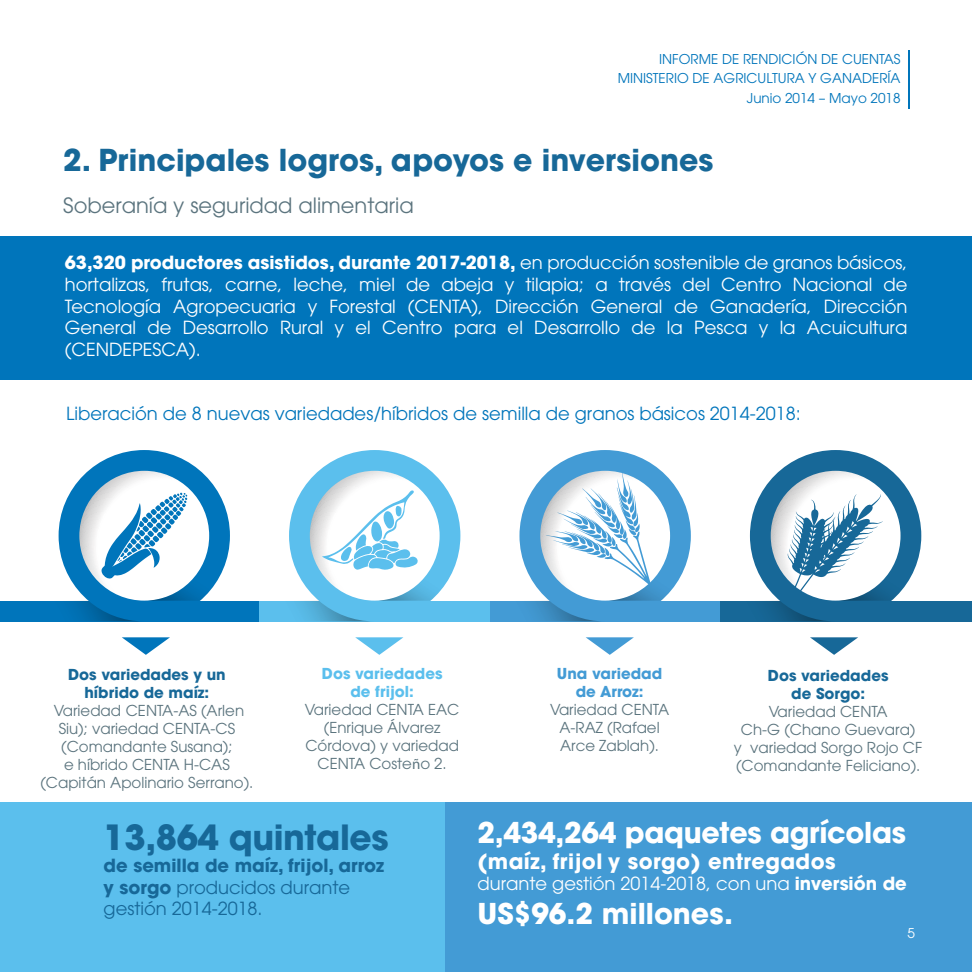
<style>
.page{position:relative;width:972px;height:972px;background:#fff}
.page>*{position:absolute;margin:0;border:0;box-sizing:border-box;transform-origin:0 0}
.t1{font:700 34.5px "Avant Garde LT";letter-spacing:-.015em;color:#176898}
.t2{font:700 30px "Avant Garde LT";color:#176898}
.t3{font:700 28.5px "Avant Garde LT";letter-spacing:-.01em;color:#fff}
.t4{font:21px "Avant Garde CE";color:#5b747e}
.t5{font:700 21px "Avant Garde LT";letter-spacing:.02em;color:#fff}
.t6{font:18px/21.6px "Avant Garde CE";color:#fff;text-align:justify}
.t7{font:700 18px "Avant Garde LT";color:#fff}
.t8{font:18px "Avant Garde CE";color:#0075bb}
.t9{font:700 18px/21.6px "Avant Garde LT";color:#176898}
.t10{font:18px "Avant Garde LT";color:#fff}
.t11{font:15px/18px "Avant Garde CE";color:#5b747e;text-align:center}
.t12{font:700 15px/18px "Avant Garde LT";color:#176898;text-align:center}
.t13{font:700 15px/18px "Avant Garde LT";color:#5bbfed;text-align:center}
.t14{font:700 15px/18px "Avant Garde LT";color:#439bd5;text-align:center}
.t15{font:13.5px/19.5px "Avant Garde CE";color:#0075bb;text-align:right}
.t16{font:13.5px "Avant Garde CE";color:#fff}
.s1{font-family:"Avant Garde CE";font-weight:400}
.s2{font-family:"Myriad Pro"}
.s3{font-weight:400}
.s4{font-weight:700}
</style>
<div class="page">
<hr style="left:908px;top:50px;width:1px;height:59px;background:#0075bb">
<div style="left:0;top:236px;width:972px;height:144px;background:#0075bb"></div>
<div style="left:0;top:601px;width:260px;height:20px;background:#0075bb"></div>
<div style="left:260px;top:601px;width:230px;height:20px;background:#5bbfed"></div>
<div style="left:490px;top:601px;width:231px;height:20px;background:#439bd5"></div>
<div style="left:721px;top:601px;width:251px;height:20px;background:#176898"></div>
<svg style="left:122px;top:637px;width:48px;height:18px"></svg>
<svg style="left:355px;top:637px;width:48px;height:18px"></svg>
<svg style="left:586px;top:637px;width:48px;height:18px"></svg>
<svg style="left:810px;top:637px;width:48px;height:18px"></svg>
<svg style="left:519px;top:450px;width:172px;height:171px"></svg>
<svg style="left:749px;top:450px;width:172px;height:171px"></svg>
<svg style="left:289px;top:450px;width:171px;height:171px"></svg>
<svg style="left:58px;top:450px;width:172px;height:171px"></svg>
<div style="left:0;top:802px;width:445px;height:170px;background:#5bbfed"></div>
<div style="left:445px;top:802px;width:527px;height:170px;background:#439bd5"></div>
<p class="t15" style="left:618px;top:49px;width:284px">INFORME DE RENDICIÓN DE CUENTAS<br>MINISTERIO DE AGRICULTURA Y GANADERÍA<br>Junio 2014 – Mayo 2018</p>
<h2 class="t2" style="left:63px;top:141px;width:652px">2. Principales logros, apoyos e inversiones</h2>
<h3 class="t4" style="left:63px;top:192px;width:352px">Soberanía y seguridad alimentaria</h3>
<p class="t7" style="left:65px;top:251px;width:844px">63,320 productores asistidos, durante 2017-2018, <span class="s1">en producción sostenible de granos básicos,</span></p>
<p class="t6" style="left:65px;top:274px;width:844px">hortalizas, frutas, carne, leche, miel de abeja y tilapia; a través del Centro Nacional de Tecnología Agropecuaria y Forestal (CENTA), Dirección General de Ganadería, Dirección General de Desarrollo Rural y el Centro para el Desarrollo de la Pesca y la Acuicultura (CENDEPESCA).</p>
<p class="t8" style="left:66px;top:403px;width:736px">Liberación de 8 nuevas variedades/híbridos de semilla de granos básicos 2014-2018:</p>
<p class="t12" style="left:68px;top:666px;width:159px">Dos variedades y un híbrido de maíz:</p>
<p class="t11" style="left:40px;top:702px;width:215px">Variedad CENTA-AS (Arlen<br>Siu); variedad CENTA-CS (Comandante Susana);<br>e híbrido CENTA H-CAS (Capitán Apolinario Serrano).</p>
<p class="t13" style="left:322px;top:664px;width:122px">Dos variedades de frijol:</p>
<p class="t11" style="left:305px;top:700px;width:156px">Variedad CENTA EAC (Enrique Álvarez<br>Córdova) y variedad<br>CENTA Coste<span class="s2">ñ</span>o 2.</p>
<h1 class="t1" style="left:104px;top:815px;width:287px">13,864 quintales</h1>
<p class="t9" style="left:104px;top:854px;width:282px">de semilla de maíz, frijol, arroz y sorgo <span class="s3">producidos durante gestión 2014-2018.</span></p>
<p class="t14" style="left:557px;top:664px;width:107px">Una variedad de Arroz:</p>
<p class="t11" style="left:550px;top:700px;width:121px">Variedad CENTA<br>A-RAZ (Rafael<br>Arce Zablah).</p>
<p class="t12" style="left:768px;top:666px;width:122px">Dos variedades de Sorgo:</p>
<p class="t11" style="left:734px;top:702px;width:190px">Variedad CENTA<br>Ch-G (Chano Guevara)<br>y variedad Sorgo Rojo CF (Comandante Feliciano).</p>
<h3 class="t3" style="left:477px;top:814px;width:430px">2,434,264 paquetes agrícolas</h3>
<h3 class="t5" style="left:477px;top:847px;width:360px">(maíz, frijol y sorgo) entregados</h3>
<p class="t10" style="left:477px;top:873px;width:431px">durante gestión 2014-2018, con una <span class="s4">inversión de</span></p>
<h3 class="t3" style="left:477px;top:895px;width:257px">US$96.2 millones.</h3>
<p class="t16" style="left:908px;top:926px;width:9px">5</p>
</div>
